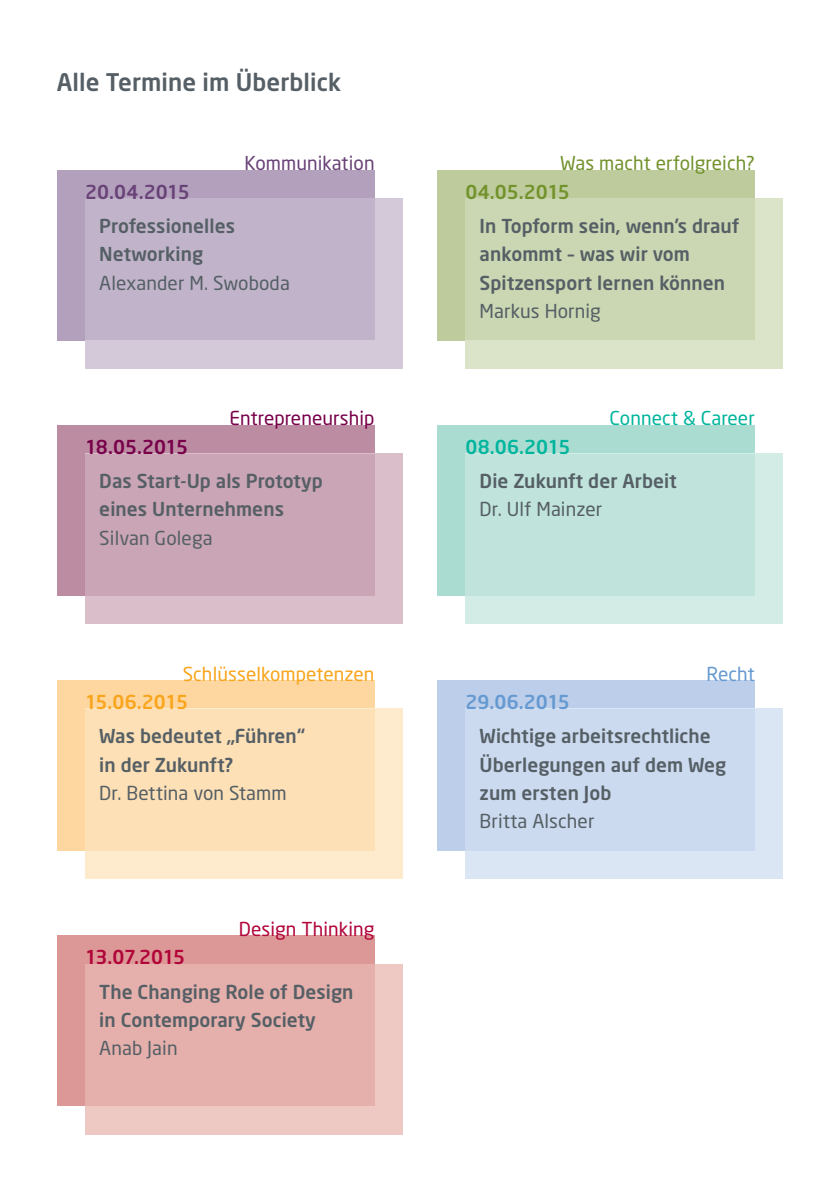
<style>
.page{position:relative;width:840px;height:1191px;background:#fff}
.page>*{position:absolute;margin:0;border:0;box-sizing:border-box;transform-origin:0 0}
.Headline_innen{font:500 24px "Neo Sans";letter-spacing:.005em;color:#555f65}
.Titel{font:500 19px/28.4px "Neo Sans";letter-spacing:.005em;color:#555f65}
.Referent{font:19px "Neo Sans";letter-spacing:.005em;color:#555f65}
.t1{font:19px "Neo Sans";letter-spacing:.005em;color:#72922c}
.t2{font:19px "Neo Sans";letter-spacing:.005em;color:#f9a51b}
.t3{font:19px "Neo Sans";letter-spacing:.005em;color:#78014a}
.t4{font:19px "Neo Sans";letter-spacing:.005em;color:#00b59d}
.t5{font:19px "Neo Sans";letter-spacing:.005em;color:#b10439}
.t6{font:19px "Neo Sans";letter-spacing:.005em;color:#694278}
.Datum{font:500 19px "Neo Sans";color:#694278}
.Datum-2{font:500 19px "Neo Sans";letter-spacing:-.025em;color:#78014a}
.Datum-3{font:500 19px "Neo Sans";letter-spacing:-.025em;color:#f9a51b}
.Datum-4{font:500 19px "Neo Sans";letter-spacing:-.025em;color:#b10439}
.Datum-5{font:500 19px "Neo Sans";color:#72922c}
.Datum-6{font:500 19px "Neo Sans";color:#00b59d}
.Datum-7{font:500 19px "Neo Sans";color:#6599d1}
.t7{font:19px "Neo Sans";letter-spacing:-.005em;color:#6599d1}
</style>
<div class="page">
<div style="left:57px;top:170px;width:317px;height:170px;background:#b2a0bc"></div>
<div style="left:57px;top:425px;width:317px;height:170px;background:#bc8ca3"></div>
<div style="left:57px;top:680px;width:317px;height:170px;background:#fed7a0"></div>
<div style="left:437px;top:170px;width:317px;height:170px;background:#becc9d"></div>
<div style="left:437px;top:425px;width:317px;height:170px;background:#abdcd2"></div>
<div style="left:437px;top:680px;width:317px;height:170px;background:#bccee9"></div>
<div style="left:57px;top:935px;width:317px;height:171px;background:#dc9896"></div>
<div style="left:85px;top:198px;width:318px;height:171px;background:#d4c9d9"></div>
<div style="left:85px;top:454px;width:318px;height:170px;background:#dabfcb"></div>
<div style="left:85px;top:709px;width:318px;height:170px;background:#feeacc"></div>
<div style="left:465px;top:198px;width:317px;height:171px;background:#dbe3c9"></div>
<div style="left:465px;top:454px;width:317px;height:170px;background:#d4ece6"></div>
<div style="left:465px;top:709px;width:317px;height:170px;background:#dbe6f4"></div>
<div style="left:85px;top:964px;width:318px;height:170px;background:#eec9c3"></div>
<div style="left:85px;top:198px;width:289px;height:142px;background:#c1b4ca"></div>
<div style="left:85px;top:454px;width:289px;height:141px;background:#caa5b6"></div>
<div style="left:85px;top:709px;width:289px;height:141px;background:#fee0b6"></div>
<div style="left:465px;top:198px;width:289px;height:142px;background:#cbd7b3"></div>
<div style="left:465px;top:454px;width:289px;height:141px;background:#c0e3dc"></div>
<div style="left:465px;top:709px;width:289px;height:141px;background:#ccdaef"></div>
<div style="left:85px;top:964px;width:289px;height:142px;background:#e5b0ac"></div>
<p class="Headline_innen" style="left:57px;top:67px;width:286px">Alle Termine im Überblick</p>
<p class="Datum" style="left:85px;top:179px;width:106px">20.04.2015</p>
<p class="t6" style="left:244px;top:151px;width:132px">Kommunikation</p>
<p class="t1" style="left:560px;top:151px;width:196px">Was macht erfolgreich?</p>
<p class="Datum-5" style="left:465px;top:179px;width:106px">04.05.2015</p>
<p class="Titel" style="left:99px;top:211px;width:137px">Professionelles<br>Networking</p>
<p class="Referent" style="left:99px;top:271px;width:192px">Alexander M. Swoboda</p>
<p class="Titel" style="left:479px;top:211px;width:261px">In Topform sein, wenn’s drauf ankommt – was wir vom<br>Spitzensport lernen können</p>
<p class="Referent" style="left:479px;top:299px;width:123px">Markus Hornig</p>
<p class="Datum-2" style="left:85px;top:435px;width:104px">18.05.2015</p>
<p class="t3" style="left:229px;top:407px;width:146px">Entrepreneurship</p>
<p class="t4" style="left:609px;top:407px;width:147px">Connect &amp; Career</p>
<p class="Datum-6" style="left:465px;top:435px;width:106px">08.06.2015</p>
<p class="Titel" style="left:99px;top:466px;width:225px">Das Start-Up als Prototyp eines Unternehmens</p>
<p class="Referent" style="left:99px;top:526px;width:115px">Silvan Golega</p>
<p class="Titel" style="left:479px;top:466px;width:199px">Die Zukunft der Arbeit</p>
<p class="Referent" style="left:479px;top:498px;width:124px">Dr. Ulf Mainzer</p>
<p class="t2" style="left:183px;top:662px;width:193px">Schlüsselkompetenzen</p>
<p class="t7" style="left:706px;top:662px;width:50px">Recht</p>
<p class="Datum-3" style="left:85px;top:690px;width:104px">15.06.2015</p>
<p class="Titel" style="left:99px;top:721px;width:207px">Was bedeutet „Führen“ in der Zukunft?</p>
<p class="Referent" style="left:99px;top:781px;width:189px">Dr. Bettina von Stamm</p>
<p class="Datum-4" style="left:85px;top:945px;width:101px">13.07.2015</p>
<p class="t5" style="left:238px;top:917px;width:137px">Design Thinking</p>
<p class="Titel" style="left:99px;top:976px;width:255px">The Changing Role of Design in Contemporary Society</p>
<p class="Referent" style="left:99px;top:1036px;width:80px">Anab Jain</p>
<p class="Datum-7" style="left:465px;top:690px;width:106px">29.06.2015</p>
<p class="Titel" style="left:479px;top:721px;width:248px">Wichtige arbeitsrechtliche<br>Überlegungen auf dem Weg zum ersten Job</p>
<p class="Referent" style="left:479px;top:809px;width:116px">Britta Alscher</p>
</div>
